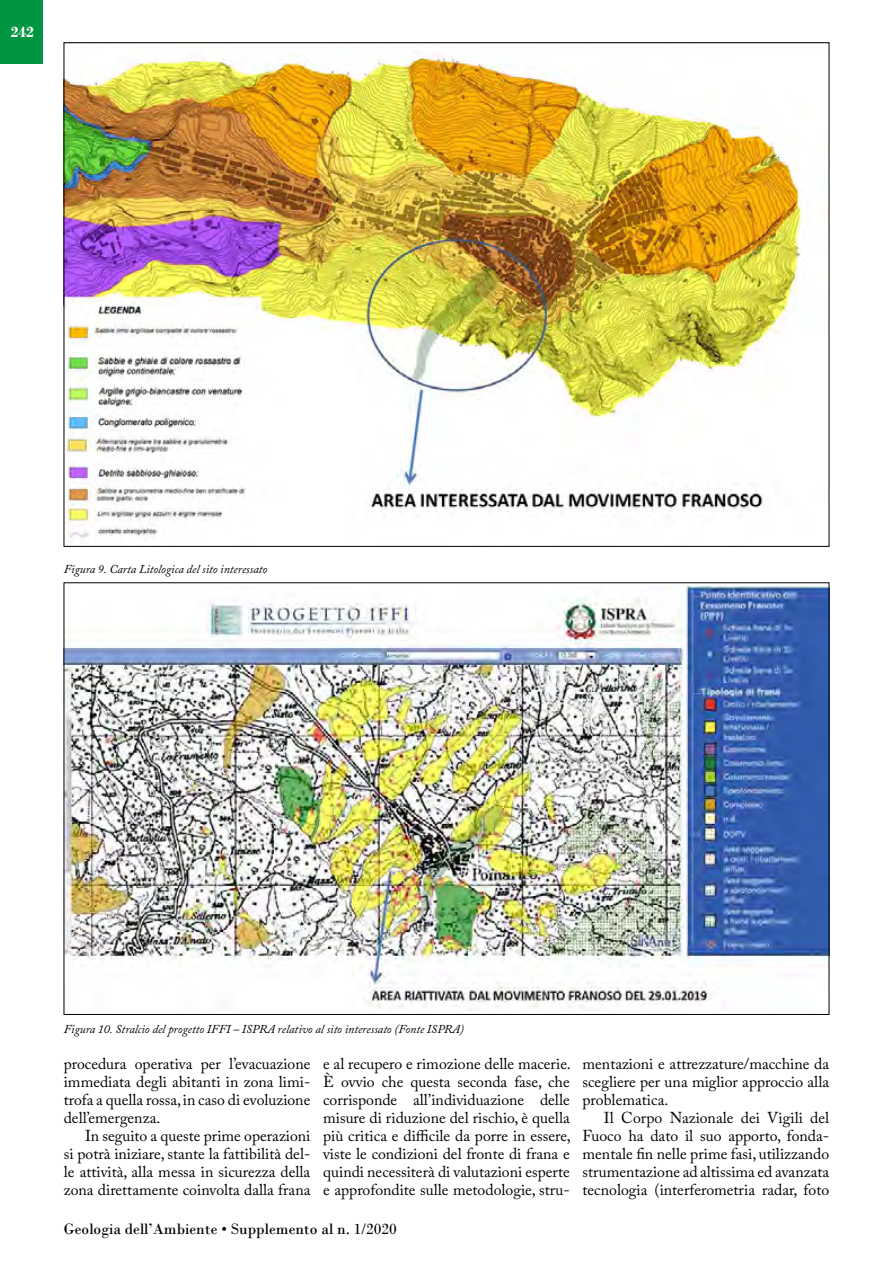
<style>
.page{position:relative;width:893px;height:1263px;background:#fff}
.page>*{position:absolute;margin:0;border:0;box-sizing:border-box;transform-origin:0 0}
.t1{font:15.75px/18px "Adobe Caslon Pro";color:#000;text-align:justify}
.t2{font:15.75px "Bodoni";color:#000}
.t3{font:700 15.75px "Bodoni";color:#fff}
.t4{font:italic 12px "Adobe Caslon Pro";color:#000}
</style>
<div class="page">
<div style="left:0;top:0;width:43px;height:64px;background:#009641"></div>
<img style="left:66px;top:50px;width:738px;height:489px">
<img style="left:66px;top:587px;width:761px;height:421px">
<p class="t3" style="left:11px;top:23px;width:25px">242</p>
<p class="t4" style="left:64px;top:562px;width:205px">Figura 9. Carta Litologica del sito interessato</p>
<p class="t4" style="left:64px;top:1021px;width:402px">Figura 10. Stralcio del progetto IFFI – ISPRA relativo al sito interessato (Fonte ISPRA)</p>
<p class="t1" style="left:64px;top:1054px;width:248px">procedura operativa per l’evacuazione immediata degli abitanti in zona limi&shy;trofa a quella rossa, in caso di evoluzione dell’emergenza.</p>
<p class="t1" style="left:64px;top:1126px;width:248px;text-indent:21px">In seguito a queste prime operazioni si potrà iniziare, stante la fattibilità del&shy;le attività, alla messa in sicurezza della zona direttamente coinvolta dalla frana</p>
<p class="t1" style="left:323px;top:1054px;width:249px">e al recupero e rimozione delle macerie.<br>È ovvio che questa seconda fase, che corrisponde all’individuazione delle misure di riduzione del rischio, è quella più critica e difficile da porre in essere, viste le condizioni del fronte di frana e quindi necessiterà di valutazioni esperte e approfondite sulle metodologie, stru-</p>
<p class="t2" style="left:64px;top:1220px;width:335px">Geologia dell’Ambiente • Supplemento al n. 1/2020</p>
<p class="t1" style="left:583px;top:1054px;width:248px">mentazioni e attrezzature/macchine da scegliere per una miglior approccio alla problematica.</p>
<p class="t1" style="left:583px;top:1108px;width:248px;text-indent:21px">Il Corpo Nazionale dei Vigili del Fuoco ha dato il suo apporto, fonda&shy;mentale fin nelle prime fasi, utilizzando strumentazione ad altissima ed avanzata tecnologia (interferometria radar, foto</p>
</div>
